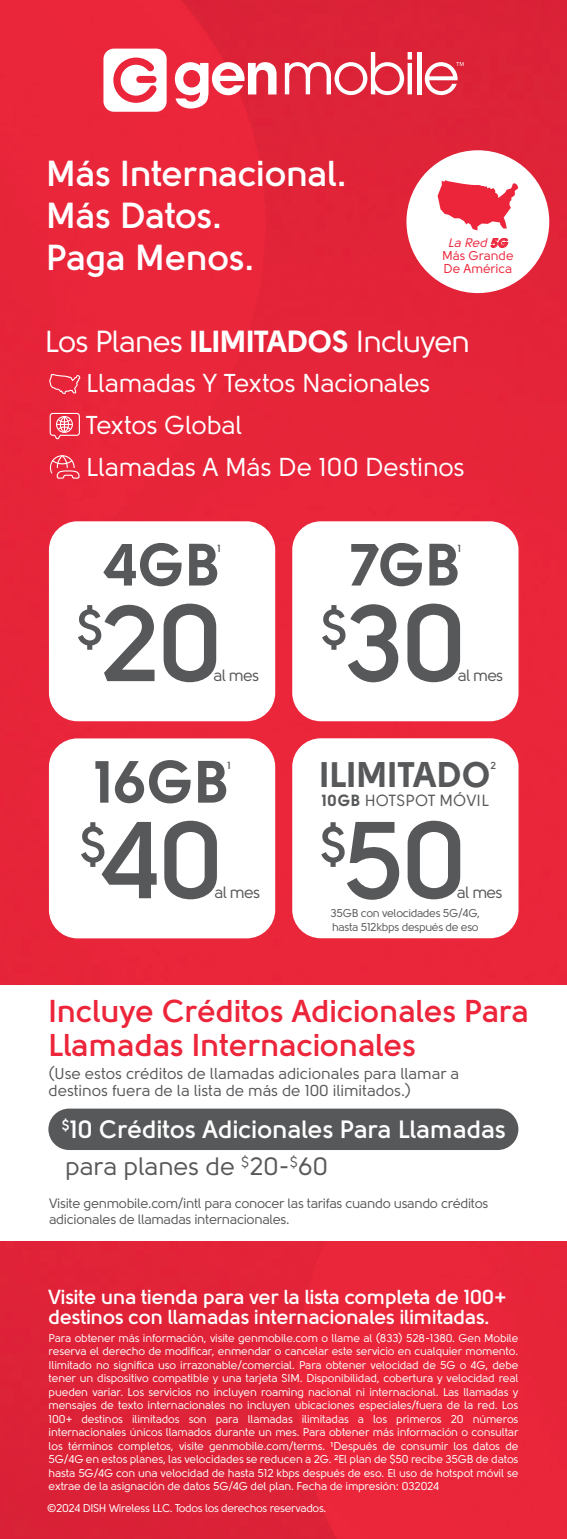
<style>
.page{position:relative;width:567px;height:1539px;background:#fff}
.page>*{position:absolute;margin:0;border:0;box-sizing:border-box;transform-origin:0 0}
.t1{font:700 109.12px "Solomon";letter-spacing:-.03em;color:#57585a}
.t2{font:900 59.4px "Solomon";letter-spacing:-.02em;color:#57585a}
.t3{font:700 50.62px "Solomon";color:#57585a}
.t4{font:700 36px/42.1px "Solomon";letter-spacing:-.005em;color:#fff}
.t5{font:900 35.55px "Solomon";letter-spacing:.005em;color:#57585a}
.t6{font:700 31.5px/33.8px "Solomon";color:#ed253a}
.t7{font:30.38px "Solomon";letter-spacing:-.025em;color:#fff}
.t8{font:25.65px/41.9px "Solomon";letter-spacing:-.005em;color:#fff}
.t9{font:700 24.97px "Solomon";color:#fff}
.t10{font:24.97px "Solomon";color:#57585a}
.t11{font:700 20.25px/20.2px "Solomon";letter-spacing:-.01em;color:#fff}
.t12{font:16.2px "Solomon";letter-spacing:-.04em;color:#57585a}
.t13{font:16.2px "Solomon";letter-spacing:.02em;color:#57585a}
.t14{font:15.75px/16.9px "Solomon";color:#57585a}
.t15{font:13.5px/16.2px "Solomon";letter-spacing:-.02em;color:#57585a}
.t16{font:12.83px/13px "Solomon";color:#ed253a}
.t17{font:italic 12.38px "Solomon";color:#ed253a}
.t18{font:11.47px/13.3px "Solomon";letter-spacing:-.025em;color:#57585a}
.t19{font:11.25px/13.5px "Solomon";letter-spacing:-.01em;color:#fff;text-align:justify}
.t20{font:700 10.35px "Solomon";color:#57585a}
.s1{font-weight:900}
</style>
<div class="page">
<img style="left:0;top:0;width:567px;height:1539px">
<div style="left:0;top:985px;width:567px;height:256px;background:#fff"></div>
<svg style="left:103px;top:49px;width:64px;height:63px"></svg>
<svg style="left:175px;top:62px;width:102px;height:47px"></svg>
<svg style="left:285px;top:52px;width:127px;height:43px"></svg>
<hr style="left:408px;top:63px;width:4px;height:31px;background:#fff">
<hr style="left:417px;top:52px;width:4px;height:42px;background:#fff">
<svg style="left:425px;top:62px;width:39px;height:33px"></svg>
<div style="left:406px;top:150px;width:143px;height:143px;background:#fff;border-radius:50%"></div>
<svg style="left:438px;top:180px;width:81px;height:50px"></svg>
<svg style="left:490px;top:238px;width:19px;height:10px"></svg>
<div style="left:49px;top:521px;width:226px;height:200px;background:#fff;border-radius:29px"></div>
<div style="left:292px;top:521px;width:227px;height:200px;background:#fff;border-radius:29px"></div>
<div style="left:292px;top:738px;width:227px;height:200px;background:#fff;border-radius:29px"></div>
<div style="left:49px;top:738px;width:226px;height:200px;background:#fff;border-radius:29px"></div>
<div style="left:48px;top:1109px;width:470px;height:41px;background:#57585a;border-radius:21px"></div>
<svg style="left:49px;top:374px;width:32px;height:20px"></svg>
<svg style="left:50px;top:413px;width:30px;height:26px"></svg>
<svg style="left:49px;top:453px;width:31px;height:26px"></svg>
<h3 class="t4" style="left:46px;top:152px;width:302px">Más Internacional.<br>Más Datos.<br>Paga Menos.</h3>
<p class="t17" style="left:448px;top:236px;width:64px">La Red <span class="s1">5G</span></p>
<p class="t16" style="left:442px;top:249px;width:73px">Más Grande<br>De América</p>
<h3 class="t7" style="left:45px;top:325px;width:427px">Los Planes <span class="s1">ILIMITADOS</span> Incluyen</h3>
<h3 class="t8" style="left:86px;top:363px;width:380px">Llamadas Y Textos Nacionales<br>Textos Global<br>Llamadas A Más De 100 Destinos</h3>
<h2 class="t2" style="left:103px;top:530px;width:119px">4GB</h2>
<p class="t20" style="left:218px;top:542px;width:5px">1</p>
<h2 class="t2" style="left:351px;top:530px;width:111px">7GB</h2>
<p class="t20" style="left:458px;top:542px;width:5px">1</p>
<h3 class="t3" style="left:76px;top:598px;width:30px">$</h3>
<h1 class="t1" style="left:345px;top:580px;width:124px">30</h1>
<h1 class="t1" style="left:100px;top:580px;width:125px">20</h1>
<h3 class="t3" style="left:321px;top:598px;width:30px">$</h3>
<h3 class="t12" style="left:214px;top:667px;width:47px">al mes</h3>
<h3 class="t12" style="left:458px;top:667px;width:47px">al mes</h3>
<h2 class="t2" style="left:94px;top:747px;width:137px">16GB</h2>
<p class="t20" style="left:228px;top:759px;width:5px">1</p>
<h1 class="t1" style="left:100px;top:797px;width:127px">40</h1>
<h3 class="t3" style="left:79px;top:815px;width:30px">$</h3>
<h3 class="t12" style="left:215px;top:884px;width:47px">al mes</h3>
<h3 class="t5" style="left:320px;top:753px;width:173px">ILIMITADO</h3>
<h3 class="t13" style="left:322px;top:791px;width:169px"><span class="s1">10GB</span> HOTSPOT MÓVIL</h3>
<h1 class="t1" style="left:343px;top:797px;width:127px">50</h1>
<p class="t20" style="left:490px;top:759px;width:7px">2</p>
<h3 class="t3" style="left:320px;top:815px;width:30px">$</h3>
<h3 class="t12" style="left:457px;top:884px;width:47px">al mes</h3>
<p class="t18" style="left:331px;top:907px;width:151px">35GB con velocidades 5G/4G, hasta 512kbps después de eso</p>
<h3 class="t6" style="left:49px;top:995px;width:482px">Incluye Créditos Adicionales Para<br>Llamadas Internacionales</h3>
<h3 class="t14" style="left:49px;top:1065px;width:412px">(Use estos créditos de llamadas adicionales para llamar a destinos fuera de la lista de más de 100 ilimitados.)</h3>
<h3 class="t9" style="left:62px;top:1115px;width:446px"><sup>$</sup>10 Créditos Adicionales Para Llamadas</h3>
<h3 class="t10" style="left:65px;top:1153px;width:264px">para planes de <sup>$</sup>20-<sup>$</sup>60</h3>
<p class="t15" style="left:49px;top:1195px;width:441px">Visite genmobile.com/intl para conocer las tarifas cuando usando créditos adicionales de llamadas internacionales.</p>
<h3 class="t11" style="left:49px;top:1286px;width:460px">Visite una tienda para ver la lista completa de 100+ destinos con llamadas internacionales ilimitadas.</h3>
<p class="t19" style="left:49px;top:1331px;width:471px">Para obtener más información, visite genmobile.com o llame al (833) 528-1380. Gen Mobile reserva el derecho de modificar, enmendar o cancelar este servicio en cualquier momento.<br>Ilimitado no significa uso irrazonable/comercial. Para obtener velocidad de 5G o 4G, debe tener un dispositivo compatible y una tarjeta SIM. Disponibilidad, cobertura y velocidad real pueden variar. Los servicios no incluyen roaming nacional ni internacional. Las llamadas y mensajes de texto internacionales no incluyen ubicaciones especiales/fuera de la red. Los 100+ destinos ilimitados son para llamadas ilimitadas a los primeros 20 números internacionales únicos llamados durante un mes. Para obtener más información o consultar los términos completos, visite genmobile.com/terms. 1Después de consumir los datos de 5G/4G en estos planes, las velocidades se reducen a 2G. 2El plan de $50 recibe 35GB de datos hasta 5G/4G con una velocidad de hasta 512 kbps después de eso. El uso de hotspot móvil se extrae de la asignación de datos 5G/4G del plan. Fecha de impresión: 032024</p>
<p class="t19" style="left:47px;top:1501px;width:281px">©2024 DISH Wireless LLC. Todos los derechos reservados.</p>
</div>
